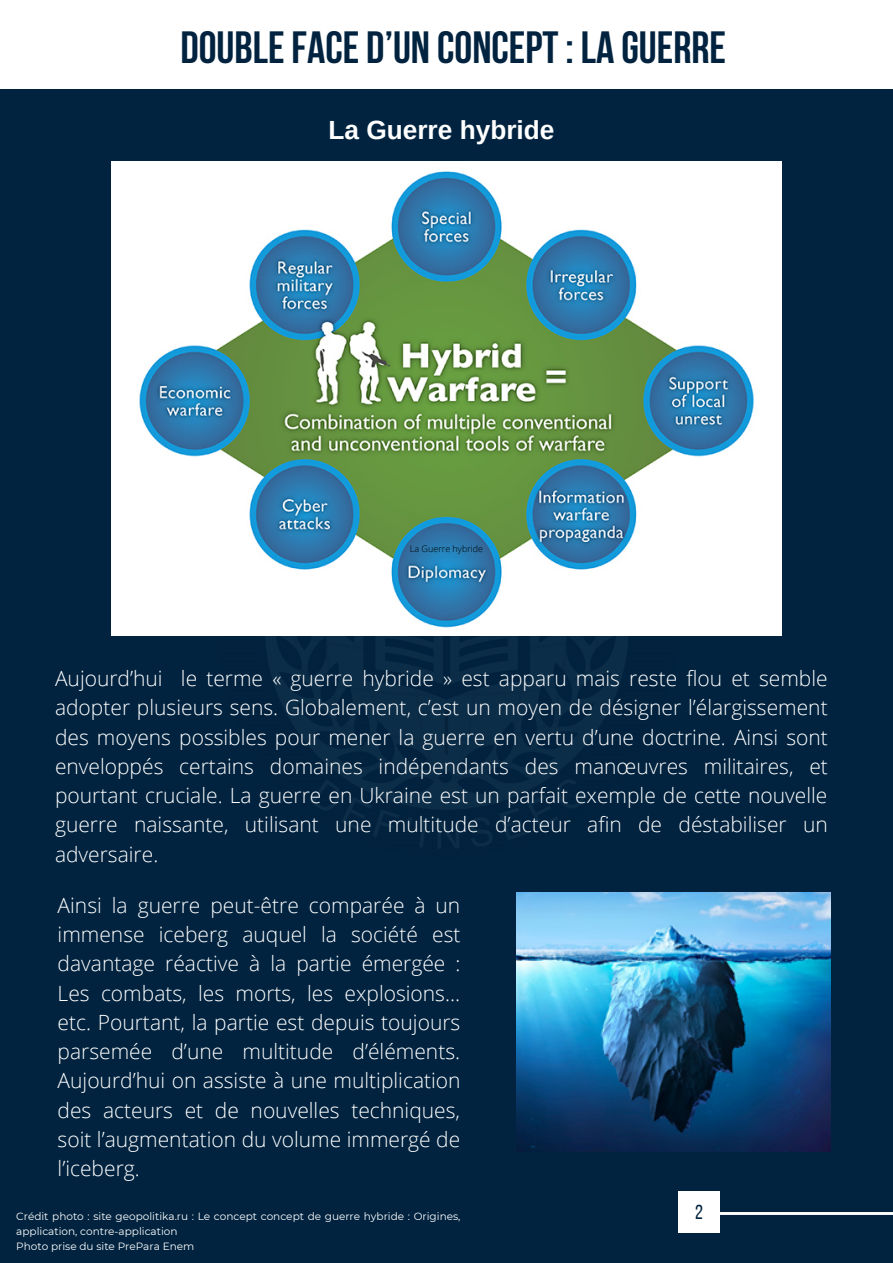
<style>
.page{position:relative;width:893px;height:1263px;background:#01233f}
.page>*{position:absolute;margin:0;border:0;box-sizing:border-box;transform-origin:0 0}
.t1{font:700 45px "Bebas Neue";color:#01233f}
.t2{font:700 26.25px "Arimo";color:#fff}
.t3{font:300 21px/29.2px "Open Sans";color:#fff;text-align:justify}
.t4{font:20.33px "Bebas Neue";color:#01233f}
.t5{font:10.5px/14.6px "Montserrat";color:#fff}
.t6{font:300 9px "Open Sans";color:#000}
</style>
<div class="page">
<div style="left:0;top:0;width:892px;height:88px;background:#fff"></div>
<svg style="left:720px;top:1212px;width:173px;height:3px"></svg>
<div style="left:678px;top:1191px;width:42px;height:42px;background:#fff"></div>
<img style="left:266px;top:636px;width:362px;height:212px">
<img style="left:111px;top:162px;width:670px;height:474px">
<img style="left:516px;top:892px;width:314px;height:260px">
<h1 class="t1" style="left:180px;top:29px;width:547px">DOUBLEFACE D’UN CONCEPT: LA GUERRE</h1>
<p class="t2" style="left:328px;top:115px;width:228px">La Guerre hybride</p>
<p class="t6" style="left:410px;top:543px;width:75px">La Guerre hybride</p>
<p class="t3" style="left:55px;top:663px;width:774px">Aujourd’hui le terme « guerre hybride » est apparu mais reste flou et semble adopter plusieurs sens. Globalement, c’est un moyen de désigner l’élargissement des moyens possibles pour mener la guerre en vertu d’une doctrine. Ainsi sont enveloppés certains domaines indépendants des manœuvres militaires, et pourtant cruciale. La guerre en Ukraine est un parfait exemple de cette nouvelle guerre naissante, utilisant une multitude d’acteur afin de déstabiliser un adversaire.</p>
<p class="t3" style="left:58px;top:890px;width:404px">Ainsi la guerre peut-être comparée à un immense iceberg auquel la société est davantage réactive à la partie émergée :<br>Les combats, les morts, les explosions… etc. Pourtant, la partie est depuis toujours parsemée d’une multitude d’éléments.<br>Aujourd’hui on assiste à une multiplication des acteurs et de nouvelles techniques, soit l’augmentation du volume immergé de l’iceberg.</p>
<p class="t5" style="left:16px;top:1209px;width:446px">Crédit photo : site geopolitika.ru : Le concept concept de guerre hybride : Origines, application, contre-application<br>Photo prise du site PrePara Enem</p>
<p class="t4" style="left:695px;top:1203px;width:9px">2</p>
</div>
